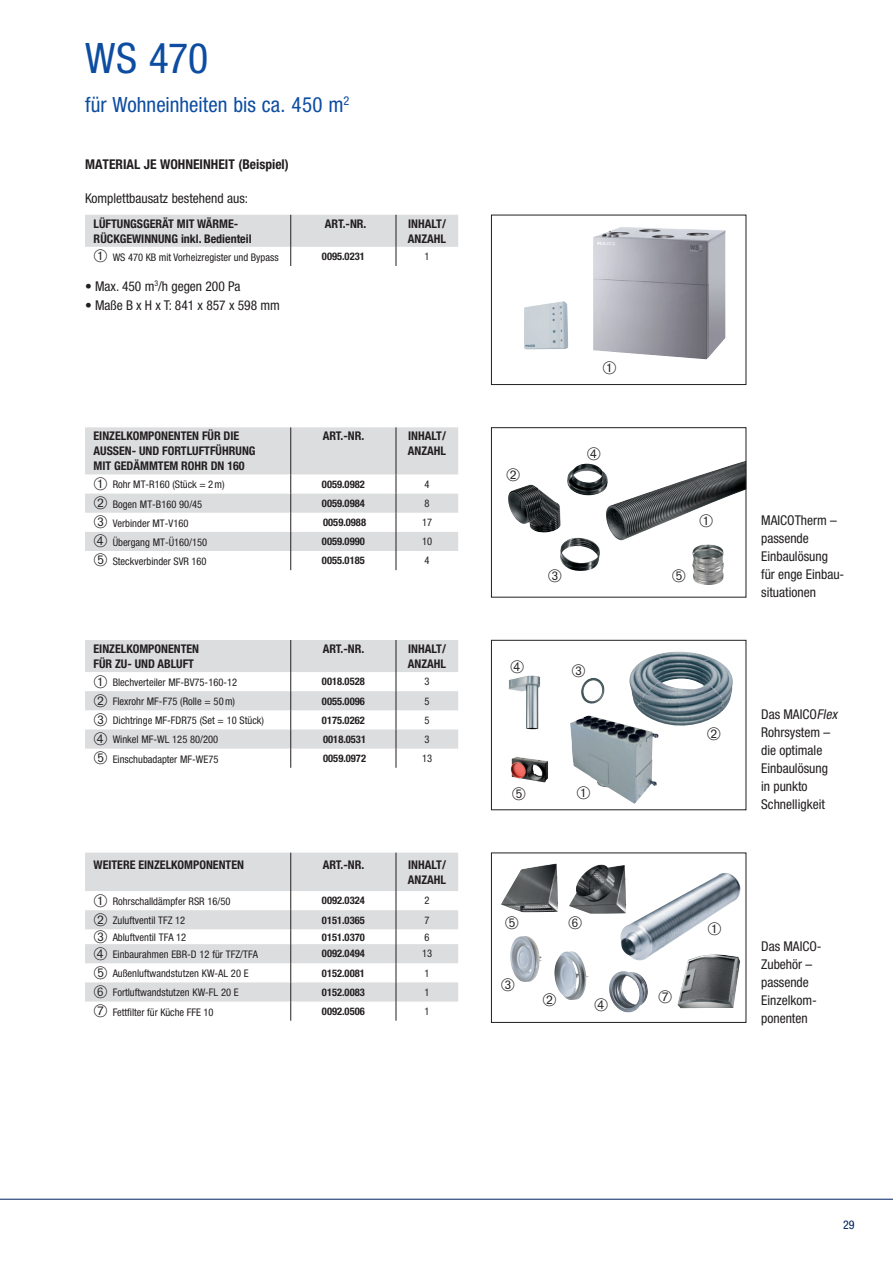
<style>
.page{position:relative;width:893px;height:1263px;background:#fff}
.page>*{position:absolute;margin:0;border:0;box-sizing:border-box;transform-origin:0 0}
.t1{font:condensed 42px "Helvetica Neue LTW1 G";color:#0d4da1}
.t2{font:condensed 21px "Helvetica Neue LTW1 G";color:#0d4da1}
.t3{font:condensed 13.5px/18px "Helvetica Neue LTW1 G";color:#231f20}
.t4{font:700 condensed 13.5px "Helvetica Neue LTW1 G";color:#231f20}
.t5{font:700 condensed 12px/15px "Helvetica Neue LTW1 G";color:#231f20}
.t6{font:condensed 12px "Helvetica Neue LTW1 G";color:#002361}
.t7{font:condensed 10.5px "Helvetica Neue LTW1 G";color:#231f20}
.t8{font:700 condensed 10.5px "Helvetica Neue LTW1 G";color:#231f20}
.s1{font-style:italic}
</style>
<div class="page">
<hr style="left:0;top:1199px;width:893px;height:1px;background:#002361">
<div style="left:491px;top:215px;width:255px;height:170px;border:1px solid #231f20"></div>
<img style="left:524px;top:301px;width:44px;height:48px">
<img style="left:593px;top:227px;width:132px;height:132px">
<svg style="left:85px;top:427px;width:373px;height:124px;fill:#dcdddf"></svg>
<hr style="left:396px;top:427px;width:1px;height:47px;background:#231f20">
<svg style="left:290px;top:474px;width:1px;height:96px"></svg>
<svg style="left:396px;top:474px;width:1px;height:96px"></svg>
<hr style="left:290px;top:427px;width:1px;height:47px;background:#231f20">
<div style="left:491px;top:640px;width:255px;height:170px;border:1px solid #231f20"></div>
<img style="left:606px;top:461px;width:137px;height:76px">
<div style="left:491px;top:427px;width:255px;height:170px;border:1px solid #231f20"></div>
<img style="left:629px;top:652px;width:104px;height:74px">
<img style="left:509px;top:676px;width:31px;height:53px">
<img style="left:510px;top:756px;width:38px;height:26px">
<img style="left:581px;top:678px;width:24px;height:26px">
<img style="left:570px;top:715px;width:88px;height:89px">
<img style="left:692px;top:544px;width:32px;height:41px">
<svg style="left:85px;top:853px;width:373px;height:148px;fill:#dcdddf"></svg>
<hr style="left:396px;top:853px;width:1px;height:38px;background:#231f20">
<svg style="left:396px;top:891px;width:1px;height:130px"></svg>
<hr style="left:290px;top:853px;width:1px;height:38px;background:#231f20">
<svg style="left:290px;top:891px;width:1px;height:130px"></svg>
<div style="left:491px;top:853px;width:255px;height:170px;border:1px solid #231f20"></div>
<img style="left:620px;top:873px;width:121px;height:88px">
<img style="left:609px;top:971px;width:39px;height:41px">
<img style="left:510px;top:936px;width:23px;height:46px">
<img style="left:554px;top:951px;width:29px;height:49px">
<img style="left:677px;top:954px;width:63px;height:54px">
<img style="left:501px;top:863px;width:57px;height:49px">
<img style="left:569px;top:864px;width:57px;height:50px">
<svg style="left:85px;top:215px;width:373px;height:51px"></svg>
<svg style="left:85px;top:640px;width:373px;height:128px"></svg>
<svg style="left:577px;top:787px;width:13px;height:12px"></svg>
<svg style="left:700px;top:514px;width:13px;height:13px"></svg>
<svg style="left:708px;top:923px;width:13px;height:13px"></svg>
<svg style="left:554px;top:993px;width:2px;height:7px"></svg>
<svg style="left:510px;top:978px;width:4px;height:4px"></svg>
<h1 class="t1" style="left:85px;top:33px;width:125px">WS 470</h1>
<h2 class="t2" style="left:85px;top:92px;width:266px">für Wohneinheiten bis ca. 450 m<sup>2</sup></h2>
<p class="t4" style="left:85px;top:156px;width:205px">MATERIAL JE WOHNEINHEIT (Beispiel)</p>
<p class="t3" style="left:85px;top:189px;width:165px">Komplettbausatz bestehend aus:</p>
<p class="t5" style="left:94px;top:216px;width:160px">LÜFTUNGSGERÄT MIT WÄRME-<br>RÜCKGEWINNUNG inkl. Bedienteil</p>
<p class="t5" style="left:325px;top:216px;width:43px">ART.-NR.</p>
<p class="t5" style="left:408px;top:216px;width:40px">INHALT/<br>ANZAHL</p>
<p class="t7" style="left:94px;top:251px;width:187px">➀ WS 470 KB mit Vorheizregister und Bypass</p>
<p class="t8" style="left:322px;top:250px;width:44px">0095.0231</p>
<p class="t7" style="left:425px;top:250px;width:7px">1</p>
<p class="t3" style="left:85px;top:277px;width:157px">• Max. 450 m<sup>3</sup>/h gegen 200 Pa</p>
<p class="t3" style="left:85px;top:296px;width:196px">• Maße B x H x T: 841 x 857 x 598 mm</p>
<p class="t5" style="left:94px;top:428px;width:164px">EINZELKOMPONENTEN FÜR DIE<br>AUSSEN- UND FORTLUFTFÜHRUNG<br>MIT GEDÄMMTEM ROHR DN 160</p>
<p class="t5" style="left:323px;top:428px;width:43px">ART.-NR.</p>
<p class="t5" style="left:408px;top:428px;width:40px">INHALT/<br>ANZAHL</p>
<p class="t7" style="left:94px;top:478px;width:133px">➀ Rohr MT-R160 (Stück = 2m)</p>
<p class="t8" style="left:322px;top:478px;width:44px">0059.0982</p>
<p class="t7" style="left:425px;top:478px;width:7px">4</p>
<p class="t7" style="left:94px;top:498px;width:110px">➁ Bogen MT-B160 90/45</p>
<p class="t8" style="left:322px;top:497px;width:44px">0059.0984</p>
<p class="t7" style="left:425px;top:497px;width:7px">8</p>
<p class="t7" style="left:94px;top:517px;width:96px">➂ Verbinder MT-V160</p>
<p class="t8" style="left:323px;top:516px;width:44px">0059.0988</p>
<p class="t7" style="left:422px;top:516px;width:12px">17</p>
<p class="t7" style="left:94px;top:536px;width:115px">➃ Übergang MT-Ü160/150</p>
<p class="t8" style="left:322px;top:535px;width:44px">0059.0990</p>
<p class="t7" style="left:422px;top:535px;width:12px">10</p>
<p class="t7" style="left:94px;top:555px;width:115px">➄ Steckverbinder SVR 160</p>
<p class="t8" style="left:322px;top:554px;width:44px">0055.0185</p>
<p class="t7" style="left:425px;top:554px;width:7px">4</p>
<p class="t5" style="left:94px;top:641px;width:107px">EINZELKOMPONENTEN<br>FÜR ZU- UND ABLUFT</p>
<p class="t5" style="left:323px;top:641px;width:43px">ART.-NR.</p>
<p class="t5" style="left:408px;top:641px;width:40px">INHALT/<br>ANZAHL</p>
<p class="t7" style="left:94px;top:676px;width:145px">➀ Blechverteiler MF-BV75-160-12</p>
<p class="t8" style="left:322px;top:675px;width:44px">0018.0528</p>
<p class="t7" style="left:425px;top:675px;width:7px">3</p>
<p class="t7" style="left:94px;top:695px;width:143px">➁ Flexrohr MF-F75 (Rolle = 50m)</p>
<p class="t8" style="left:322px;top:694px;width:44px">0055.0096</p>
<p class="t7" style="left:425px;top:695px;width:7px">5</p>
<p class="t7" style="left:94px;top:714px;width:172px">➂ Dichtringe MF-FDR75 (Set = 10 Stück)</p>
<p class="t8" style="left:322px;top:714px;width:44px">0175.0262</p>
<p class="t7" style="left:425px;top:714px;width:7px">5</p>
<p class="t7" style="left:94px;top:733px;width:126px">➃ Winkel MF-WL 125 80/200</p>
<p class="t8" style="left:323px;top:733px;width:44px">0018.0531</p>
<p class="t7" style="left:425px;top:733px;width:7px">3</p>
<p class="t7" style="left:94px;top:753px;width:126px">➄ Einschubadapter MF-WE75</p>
<p class="t8" style="left:323px;top:752px;width:44px">0059.0972</p>
<p class="t7" style="left:422px;top:752px;width:12px">13</p>
<p class="t5" style="left:94px;top:857px;width:152px">WEITERE EINZELKOMPONENTEN</p>
<p class="t5" style="left:323px;top:857px;width:43px">ART.-NR.</p>
<p class="t5" style="left:408px;top:857px;width:40px">INHALT/<br>ANZAHL</p>
<p class="t7" style="left:94px;top:895px;width:138px">➀ Rohrschalldämpfer RSR 16/50</p>
<p class="t8" style="left:322px;top:894px;width:44px">0092.0324</p>
<p class="t7" style="left:425px;top:894px;width:7px">2</p>
<p class="t7" style="left:94px;top:914px;width:93px">➁ Zuluftventil TFZ 12</p>
<p class="t8" style="left:322px;top:913px;width:44px">0151.0365</p>
<p class="t7" style="left:425px;top:914px;width:7px">7</p>
<p class="t7" style="left:94px;top:931px;width:94px">➂ Abluftventil TFA 12</p>
<p class="t8" style="left:322px;top:930px;width:44px">0151.0370</p>
<p class="t7" style="left:425px;top:930px;width:7px">6</p>
<p class="t7" style="left:94px;top:948px;width:166px">➃ Einbaurahmen EBR-D 12 für TFZ/TFA</p>
<p class="t8" style="left:322px;top:947px;width:44px">0092.0494</p>
<p class="t7" style="left:422px;top:947px;width:12px">13</p>
<p class="t7" style="left:94px;top:967px;width:157px">➄ Außenluftwandstutzen KW-AL 20 E</p>
<p class="t8" style="left:322px;top:966px;width:44px">0152.0081</p>
<p class="t7" style="left:425px;top:967px;width:7px">1</p>
<p class="t7" style="left:94px;top:986px;width:147px">➅ Fortluftwandstutzen KW-FL 20 E</p>
<p class="t8" style="left:322px;top:986px;width:44px">0152.0083</p>
<p class="t7" style="left:425px;top:986px;width:7px">1</p>
<p class="t7" style="left:94px;top:1005px;width:122px">➆ Fettfilter für Küche FFE 10</p>
<p class="t8" style="left:322px;top:1005px;width:44px">0092.0506</p>
<p class="t7" style="left:425px;top:1005px;width:7px">1</p>
<p class="t3" style="left:761px;top:512px;width:85px">MAICOTherm – passende<br>Einbaulösung für enge Einbau&shy;situationen</p>
<p class="t3" style="left:761px;top:705px;width:80px">Das MAICO<span class="s1">Flex<br></span>Rohrsystem – die optimale<br>Einbaulösung in punkto<br>Schnelligkeit</p>
<p class="t3" style="left:761px;top:937px;width:62px">Das MAICO-<br>Zubehör – passende<br>Einzelkom&shy;ponenten</p>
<p class="t6" style="left:843px;top:1217px;width:13px">29</p>
</div>
